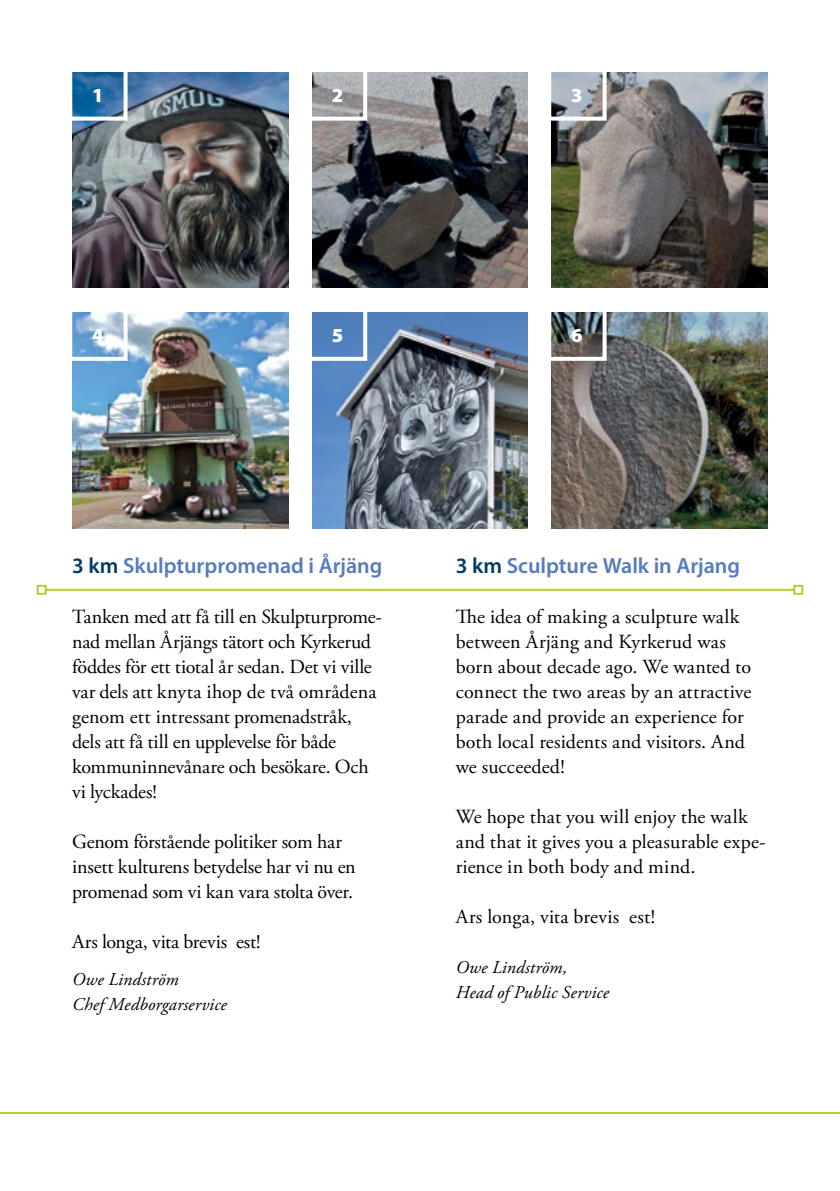
<style>
.page{position:relative;width:840px;height:1191px;background:#fff}
.page>*{position:absolute;margin:0;border:0;box-sizing:border-box;transform-origin:0 0}
.t1{font:600 22px "Myriad Pro";letter-spacing:-.005em;color:#577bbd}
.t2{font:20px/25px "Adobe Garamond Pro";color:#000}
.t3{font:900 20px "Myriad Pro";color:#fff}
.t4{font:italic 18px/25px "Adobe Garamond Pro";letter-spacing:.01em;color:#000}
.s1{color:#003a65}
</style>
<div class="page">
<hr style="left:0;top:1112px;width:839px;height:2px;background:#b6cf2f">
<img style="left:72px;top:72px;width:216px;height:216px">
<img style="left:312px;top:72px;width:215px;height:216px">
<img style="left:551px;top:72px;width:216px;height:216px">
<img style="left:72px;top:312px;width:216px;height:216px">
<img style="left:312px;top:312px;width:215px;height:216px">
<img style="left:551px;top:312px;width:216px;height:216px">
<div style="left:68px;top:67px;width:59px;height:54px;border:4px solid #fff"></div>
<div style="left:308px;top:67px;width:59px;height:54px;border:4px solid #fff"></div>
<div style="left:547px;top:67px;width:59px;height:54px;border:4px solid #fff"></div>
<div style="left:68px;top:308px;width:59px;height:53px;border:4px solid #fff"></div>
<div style="left:308px;top:308px;width:59px;height:53px;border:4px solid #fff"></div>
<div style="left:547px;top:308px;width:59px;height:53px;border:4px solid #fff"></div>
<hr style="left:46px;top:589px;width:747px;height:2px;background:#b6cf2f">
<div style="left:37px;top:585px;width:10px;height:10px;border:2px solid #b6cf2f"></div>
<div style="left:792px;top:585px;width:10px;height:10px;border:2px solid #b6cf2f"></div>
<p class="t3" style="left:92px;top:83px;width:13px">1</p>
<p class="t3" style="left:331px;top:83px;width:13px">2</p>
<p class="t3" style="left:571px;top:83px;width:13px">3</p>
<p class="t3" style="left:92px;top:324px;width:13px">4</p>
<p class="t3" style="left:331px;top:324px;width:13px">5</p>
<p class="t3" style="left:571px;top:324px;width:13px">6</p>
<p class="t1" style="left:72px;top:552px;width:312px"><span class="s1">3 km</span> Skulpturpromenad i Årjäng</p>
<p class="t2" style="left:72px;top:605px;width:311px">Tanken med att få till en Skulpturprome&shy;nad mellan Årjängs tätort och Kyrkerud föddes för ett tiotal år sedan. Det vi ville var dels att knyta ihop de två områdena genom ett intressant promenadstråk, dels att få till en upplevelse för både kommuninnevånare och besökare. Och vi lyckades!</p>
<p class="t2" style="left:72px;top:830px;width:285px">Genom förstående politiker som har insett kulturens betydelse har vi nu en promenad som vi kan vara stolta över.</p>
<p class="t2" style="left:72px;top:930px;width:190px">Ars longa, vita brevis est!</p>
<p class="t4" style="left:72px;top:967px;width:156px">Owe Lindström<br>Chef Medborgarservice</p>
<p class="t1" style="left:455px;top:552px;width:286px"><span class="s1">3 km</span> Sculpture Walk in Arjang</p>
<p class="t2" style="left:455px;top:605px;width:297px">The idea of making a sculpture walk between Årjäng and Kyrkerud was born about decade ago. We wanted to connect the two areas by an attractive parade and provide an experience for both local residents and visitors. And we succeeded!</p>
<p class="t2" style="left:455px;top:805px;width:311px">We hope that you will enjoy the walk and that it gives you a pleasurable expe&shy;rience in both body and mind.</p>
<p class="t2" style="left:455px;top:905px;width:201px">Ars longa, vita brevis est!</p>
<p class="t4" style="left:455px;top:955px;width:155px">Owe Lindström,<br>Head of Public Service</p>
</div>
